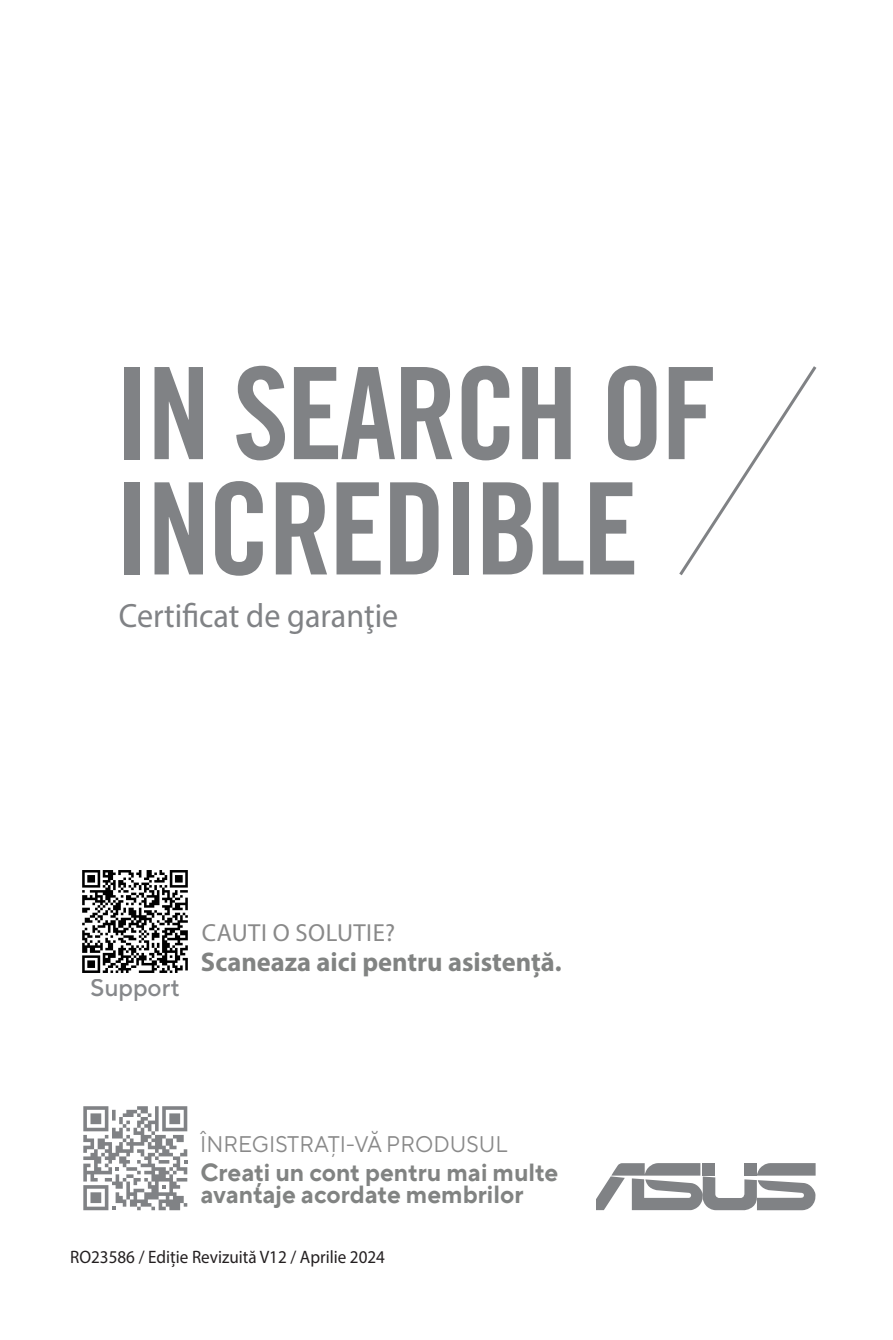
<style>
.page{position:relative;width:893px;height:1340px;background:#fff}
.page>*{position:absolute;margin:0;border:0;box-sizing:border-box;transform-origin:0 0}
.t1{font:33.75px "Myriad Pro";color:#808285;scale:.95 1}
.t2{font:500 27.22px "TT Norms Pro";color:#808285}
.t3{font:700 27px "Myriad Pro";color:#818382}
.t4{font:700 24.75px/22.5px "TT Norms Pro";color:#818382}
.t5{font:24.75px "Myriad Pro";letter-spacing:.02em;color:#898989}
.t6{font:500 24.3px "TT Norms Pro";color:#86888b}
.t7{font:22.72px "TT Norms Pro";letter-spacing:.01em;color:#808285}
.t8{font:22.5px "TT Norms Pro";color:#898989}
.t9{font:18px "Myriad Pro";color:#231f20;scale:.95 1}
</style>
<div class="page">
<div style="left:124px;top:367px;width:16px;height:92px;background:#808285"></div>
<svg style="left:155px;top:367px;width:48px;height:92px"></svg>
<svg style="left:236px;top:366px;width:49px;height:94px"></svg>
<svg style="left:294px;top:367px;width:101px;height:92px"></svg>
<svg style="left:401px;top:367px;width:51px;height:92px"></svg>
<svg style="left:462px;top:366px;width:47px;height:94px"></svg>
<svg style="left:522px;top:367px;width:49px;height:92px"></svg>
<svg style="left:608px;top:366px;width:48px;height:94px"></svg>
<div style="left:124px;top:482px;width:16px;height:92px;background:#808285"></div>
<svg style="left:155px;top:482px;width:48px;height:92px"></svg>
<svg style="left:215px;top:481px;width:48px;height:94px"></svg>
<svg style="left:276px;top:482px;width:51px;height:92px"></svg>
<svg style="left:336px;top:482px;width:45px;height:92px"></svg>
<svg style="left:390px;top:482px;width:49px;height:92px"></svg>
<div style="left:453px;top:482px;width:16px;height:92px;background:#808285"></div>
<svg style="left:483px;top:482px;width:50px;height:92px"></svg>
<svg style="left:543px;top:482px;width:40px;height:92px"></svg>
<svg style="left:590px;top:482px;width:44px;height:92px"></svg>
<svg style="left:669px;top:366px;width:147px;height:209px"></svg>
<svg style="left:83px;top:1106px;width:104px;height:104px"></svg>
<svg style="left:596px;top:1163px;width:220px;height:47px"></svg>
<img style="left:82px;top:870px;width:106px;height:103px">
<h1 class="t1" style="left:119px;top:594px;width:296px">Certificat de garanţie</h1>
<p class="t6" style="left:91px;top:969px;width:91px">Support</p>
<p class="t5" style="left:202px;top:917px;width:195px">CAUTI O SOLUTIE?</p>
<p class="t3" style="left:201px;top:944px;width:362px">Scaneaza aici pentru asistență.</p>
<p class="t7" style="left:202px;top:918px;width:258px">SEEKING A SOLUTION?</p>
<p class="t2" style="left:232px;top:943px;width:268px">an now for assistance.</p>
<p class="t8" style="left:200px;top:1127px;width:309px">ÎNREGISTRAȚI-VĂ PRODUSUL</p>
<p class="t4" style="left:200px;top:1158px;width:359px">Creați un cont pentru mai multe avantaje acordate membrilor</p>
<p class="t9" style="left:70px;top:1246px;width:333px">RO23586 / Ediție Revizuită V12 / Aprilie 2024</p>
</div>
